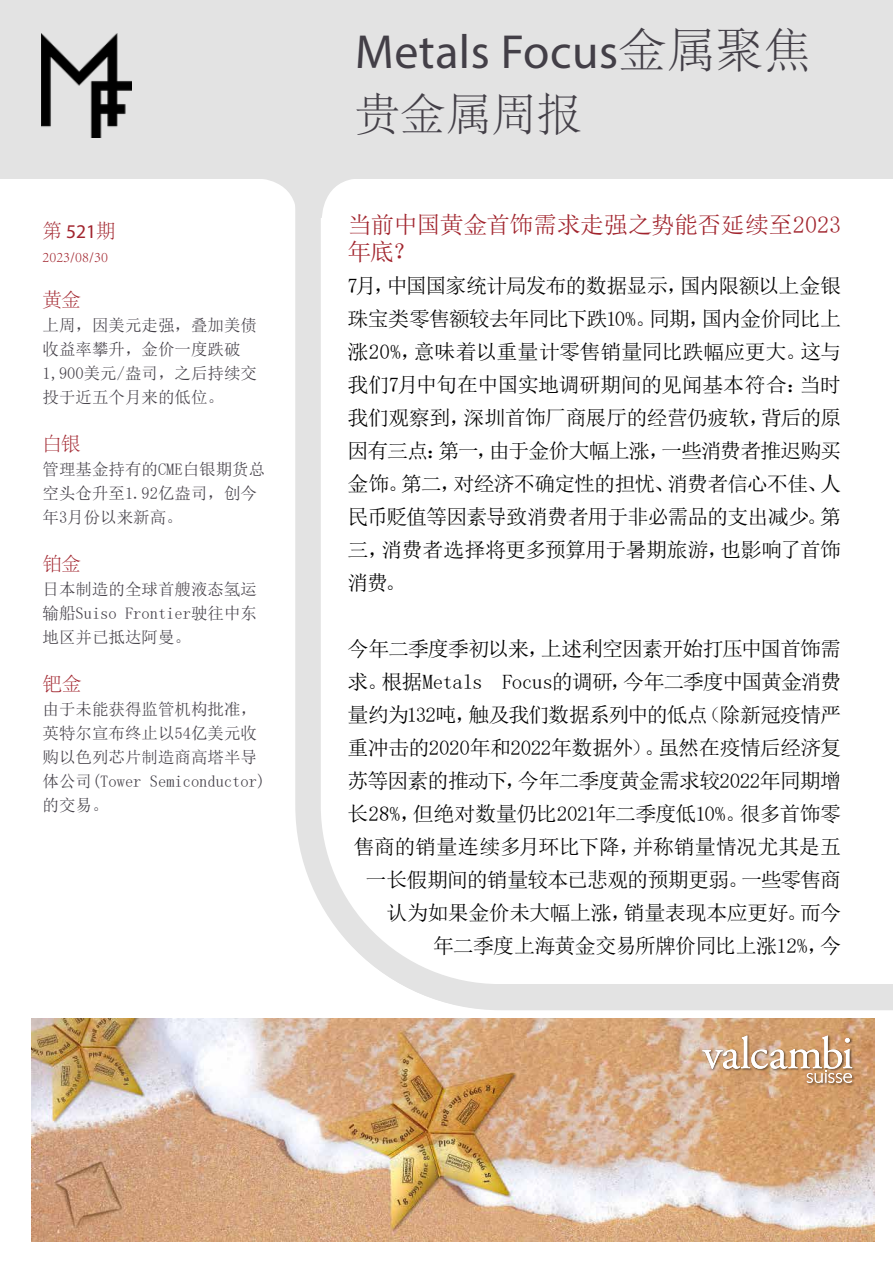
<style>
.page{position:relative;width:893px;height:1263px;background:#fff}
.page>*{position:absolute;margin:0;border:0;box-sizing:border-box;transform-origin:0 0}
.t1{font:300 54px "Aktiv Grotesk";letter-spacing:.01em;color:#433f47}
.t2{font:48px "Myriad Pro";letter-spacing:.01em;color:#433f47}
.t3{font:300 45px "Adobe Song Std";letter-spacing:.01em;color:#433f47}
.t4{font:23.55px/27px "Sim Sun";letter-spacing:-.02em;color:#a1242d}
.t5{font:20.55px/33px "Sim Sun";letter-spacing:-.035em;color:#000;text-align:justify}
.t6{font:300 19.5px "Adobe Song Std";letter-spacing:-.02em;color:#a1242d}
.t7{font:19.5px "Myriad Pro";color:#a1242d}
.t8{font:16.5px/24px "Sim Sun";color:#433f47}
.t9{font:300 15px "Adobe Song Std";color:#a1242d}
.s1{font-family:"Adobe Song Std";font-weight:300}
</style>
<div class="page">
<svg style="left:31px;top:1018px;width:844px;height:1px"></svg>
<img style="left:31px;top:1019px;width:843px;height:222px">
<div style="left:702px;top:1034px;width:153px;height:52px;background:#000;opacity:.5"></div>
<svg style="left:702px;top:1035px;width:150px;height:48px;background:#d4af8d"></svg>
<svg style="left:295px;top:218px;width:598px;height:791px"></svg>
<div style="left:0;top:0;width:893px;height:179px;background:#e3e3e3"></div>
<img style="left:41px;top:34px;width:90px;height:103px">
<svg style="left:257px;top:137px;width:104px;height:81px"></svg>
<p class="t7" style="left:43px;top:220px;width:75px"><span class="s1">第</span> 521<span class="s1">期</span></p>
<p class="t9" style="left:43px;top:249px;width:67px">2023/08/30</p>
<p class="t6" style="left:43px;top:289px;width:40px">黄金</p>
<p class="t8" style="left:43px;top:313px;width:216px">上周，因美元走强，叠加美债收益率攀升，金价一度跌破<br>1,900美元/盎司，之后持续交投于近五个月来的低位。</p>
<p class="t6" style="left:43px;top:433px;width:40px">白银</p>
<p class="t8" style="left:43px;top:457px;width:224px">管理基金持有的CME白银期货总空头仓升至1.92亿盎司，创今年3月份以来新高。</p>
<p class="t6" style="left:43px;top:553px;width:40px">铂金</p>
<p class="t8" style="left:43px;top:577px;width:216px;text-align:justify">日本制造的全球首艘液态氢运输船Suiso Frontier驶往中东地区并已抵达阿曼。</p>
<p class="t6" style="left:43px;top:673px;width:41px">钯金</p>
<p class="t8" style="left:43px;top:697px;width:224px">由于未能获得监管机构批准，英特尔宣布终止以54亿美元收购以色列芯片制造商高塔半导体公司(Tower Semiconductor)的交易。</p>
<h1 class="t1" style="left:360px;top:12px;width:328px">Metals Focus</h1>
<h2 class="t2" style="left:355px;top:23px;width:458px">Metals Focus<span class="s1">金属聚焦</span></h2>
<h3 class="t3" style="left:355px;top:91px;width:228px">贵金属周报</h3>
<p class="t4" style="left:348px;top:211px;width:495px">当前中国黄金首饰需求走强之势能否延续至2023年底？</p>
<p class="t5" style="left:348px;top:269px;width:495px">7月，中国国家统计局发布的数据显示，国内限额以上金银珠宝类零售额较去年同比下跌10%。同期，国内金价同比上涨20%，意味着以重量计零售销量同比跌幅应更大。这与我们7月中旬在中国实地调研期间的见闻基本符合：当时我们观察到，深圳首饰厂商展厅的经营仍疲软，背后的原因有三点：第一，由于金价大幅上涨，一些消费者推迟购买金饰。第二，对经济不确定性的担忧、消费者信心不佳、人民币贬值等因素导致消费者用于非必需品的支出减少。第三，消费者选择将更多预算用于暑期旅游，也影响了首饰消费。</p>
<p class="t5" style="left:348px;top:632px;width:495px;text-align:right">今年二季度季初以来，上述利空因素开始打压中国首饰需求。根据Metals Focus的调研，今年二季度中国黄金消费量约为132吨，触及我们数据系列中的低点（除新冠疫情严重冲击的2020年和2022年数据外）。虽然在疫情后经济复苏等因素的推动下，今年二季度黄金需求较2022年同期增长28%，但绝对数量仍比2021年二季度低10%。很多首饰零售商的销量连续多月环比下降，并称销量情况尤其是五一长假期间的销量较本已悲观的预期更弱。一些零售商认为如果金价未大幅上涨，销量表现本应更好。而今<br>年二季度上海黄金交易所牌价同比上涨12%，今</p>
</div>
